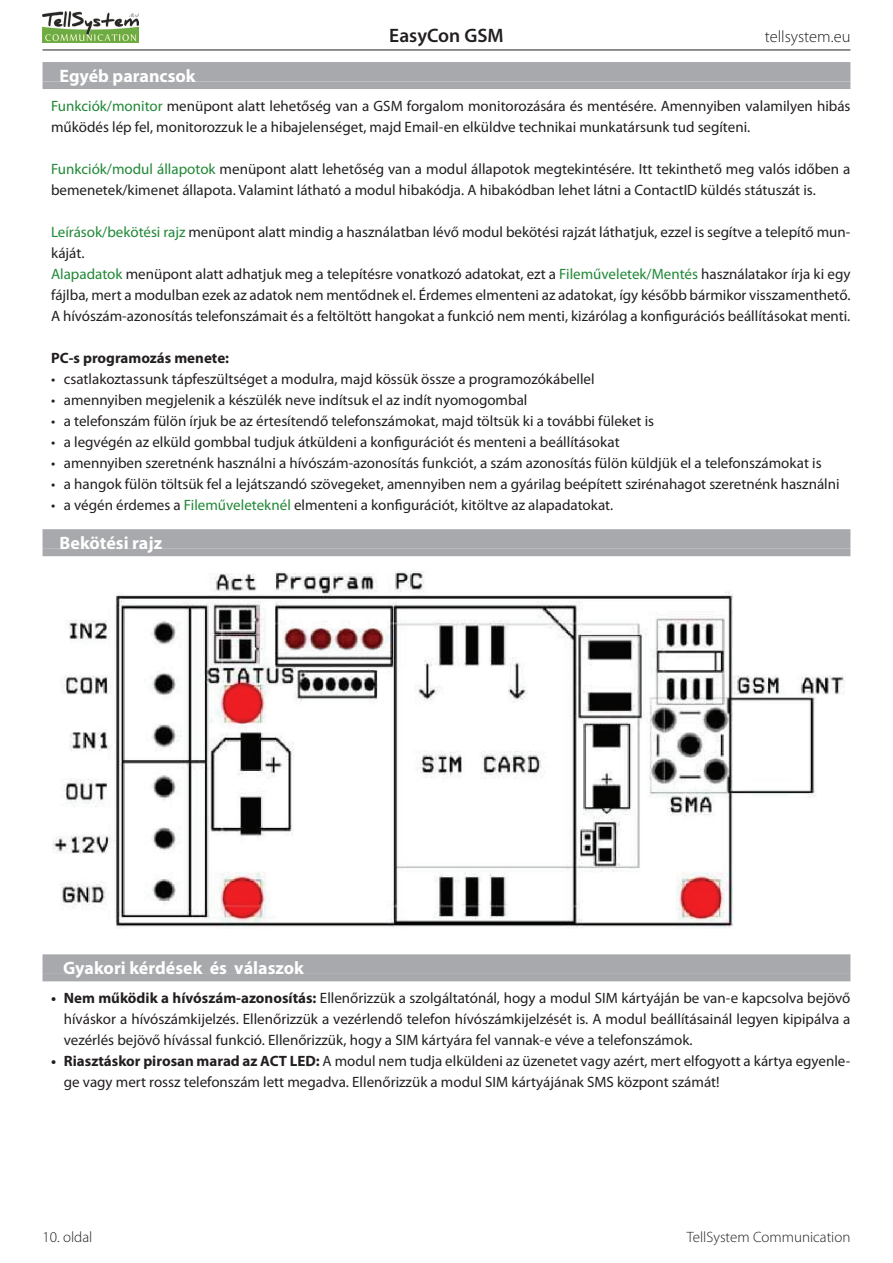
<style>
.page{position:relative;width:893px;height:1263px;background:#fff}
.page>*{position:absolute;margin:0;border:0;box-sizing:border-box;transform-origin:0 0}
.t1{font:600 19.5px "Myriad Pro";color:#231f20}
.t2{font:700 18px "Myriad Pro";color:#fff}
.t3{font:300 16.5px "Myriad Pro";color:#231f20}
.t4{font:15px/21px "Myriad Pro";color:#231f20}
.t5{font:300 15px "Myriad Pro";color:#231f20}
.t6{font:700 15px "Myriad Pro";color:#231f20}
.s1{color:#208836}
.s2{font-weight:700}
</style>
<div class="page">
<img style="left:43px;top:12px;width:96px;height:30px">
<hr style="left:43px;top:50px;width:807px;height:1px;background:#231f20">
<div style="left:43px;top:62px;width:807px;height:20px;background:#a8a9ad"></div>
<div style="left:43px;top:82px;width:807px;height:7px;background:#a8a9ad"></div>
<div style="left:43px;top:529px;width:807px;height:20px;background:#a8a9ad"></div>
<div style="left:43px;top:549px;width:807px;height:7px;background:#a8a9ad"></div>
<div style="left:43px;top:954px;width:807px;height:20px;background:#a8a9ad"></div>
<div style="left:43px;top:974px;width:807px;height:7px;background:#a8a9ad"></div>
<img style="left:53px;top:571px;width:792px;height:357px">
<h1 class="t1" style="left:389px;top:25px;width:116px">EasyCon GSM</h1>
<p class="t3" style="left:765px;top:27px;width:87px">tellsystem.eu</p>
<p class="t2" style="left:60px;top:65px;width:138px">Egyéb parancsok</p>
<p class="t4" style="left:51px;top:96px;width:801px"><span class="s1">Funkciók/monitor</span> menüpont alatt lehetőség van a GSM forgalom monitorozására és mentésére. Amennyiben valamilyen hibás működés lép fel, monitorozzuk le a hibajelenséget, majd Email-en elküldve technikai munkatársunk tud segíteni.</p>
<p class="t4" style="left:51px;top:159px;width:801px"><span class="s1">Funkciók/modul állapotok</span> menüpont alatt lehetőség van a modul állapotok megtekintésére. Itt tekinthető meg valós időben a bemenetek/kimenet állapota. Valamint látható a modul hibakódja. A hibakódban lehet látni a ContactID küldés státuszát is.</p>
<p class="t4" style="left:51px;top:222px;width:801px"><span class="s1">Leírások/bekötési rajz</span> menüpont alatt mindig a használatban lévő modul bekötési rajzát láthatjuk, ezzel is segítve a telepítő mun&shy;káját.<br><span class="s1">Alapadatok</span> menüpont alatt adhatjuk meg a telepítésre vonatkozó adatokat, ezt a <span class="s1">Fileműveletek/Mentés</span> használatakor írja ki egy fájlba, mert a modulban ezek az adatok nem mentődnek el. Érdemes elmenteni az adatokat, így később bármikor visszamenthető.<br>A hívószám-azonosítás telefonszámait és a feltöltött hangokat a funkció nem menti, kizárólag a konfigurációs beállításokat menti.</p>
<p class="t6" style="left:51px;top:350px;width:180px">PC-s programozás menete:</p>
<p class="t4" style="left:51px;top:369px;width:545px">• csatlakoztassunk tápfeszültséget a modulra, majd kössük össze a programozókábellel</p>
<p class="t4" style="left:51px;top:390px;width:478px">• amennyiben megjelenik a készülék neve indítsuk el az indít nyomogombal</p>
<p class="t4" style="left:51px;top:411px;width:605px">• a telefonszám fülön írjuk be az értesítendő telefonszámokat, majd töltsük ki a további füleket is</p>
<p class="t4" style="left:51px;top:432px;width:570px">• a legvégén az elküld gombbal tudjuk átküldeni a konfigurációt és menteni a beállításokat</p>
<p class="t4" style="left:51px;top:453px;width:772px">• amennyiben szeretnénk használni a hívószám-azonosítás funkciót, a szám azonosítás fülön küldjük el a telefonszámokat is</p>
<p class="t4" style="left:51px;top:474px;width:790px">• a hangok fülön töltsük fel a lejátszandó szövegeket, amennyiben nem a gyárilag beépített szirénahagot szeretnénk használni</p>
<p class="t4" style="left:51px;top:495px;width:564px">• a végén érdemes a <span class="s1">Fileműveleteknél</span> elmenteni a konfigurációt, kitöltve az alapadatokat.</p>
<p class="t2" style="left:60px;top:532px;width:104px">Bekötési rajz</p>
<p class="t2" style="left:63px;top:958px;width:242px">Gyakori kérdések és válaszok</p>
<p class="t4" style="left:64px;top:988px;width:788px;text-align:justify;text-indent:-13px"><span class="s2">• Nem működik a hívószám-azonosítás:</span> Ellenőrizzük a szolgáltatónál, hogy a modul SIM kártyáján be van-e kapcsolva bejövő híváskor a hívószámkijelzés. Ellenőrizzük a vezérlendő telefon hívószámkijelzését is. A modul beállításainál legyen kipipálva a vezérlés bejövő hívással funkció. Ellenőrizzük, hogy a SIM kártyára fel vannak-e véve a telefonszámok.</p>
<p class="t4" style="left:64px;top:1051px;width:788px;text-indent:-13px"><span class="s2">• Riasztáskor pirosan marad az ACT LED:</span> A modul nem tudja elküldeni az üzenetet vagy azért, mert elfogyott a kártya egyenle&shy;ge vagy mert rossz telefonszám lett megadva. Ellenőrizzük a modul SIM kártyájának SMS központ számát!</p>
<p class="t5" style="left:43px;top:1229px;width:51px">10. oldal</p>
<p class="t5" style="left:687px;top:1229px;width:165px">TellSystem Communication</p>
</div>
